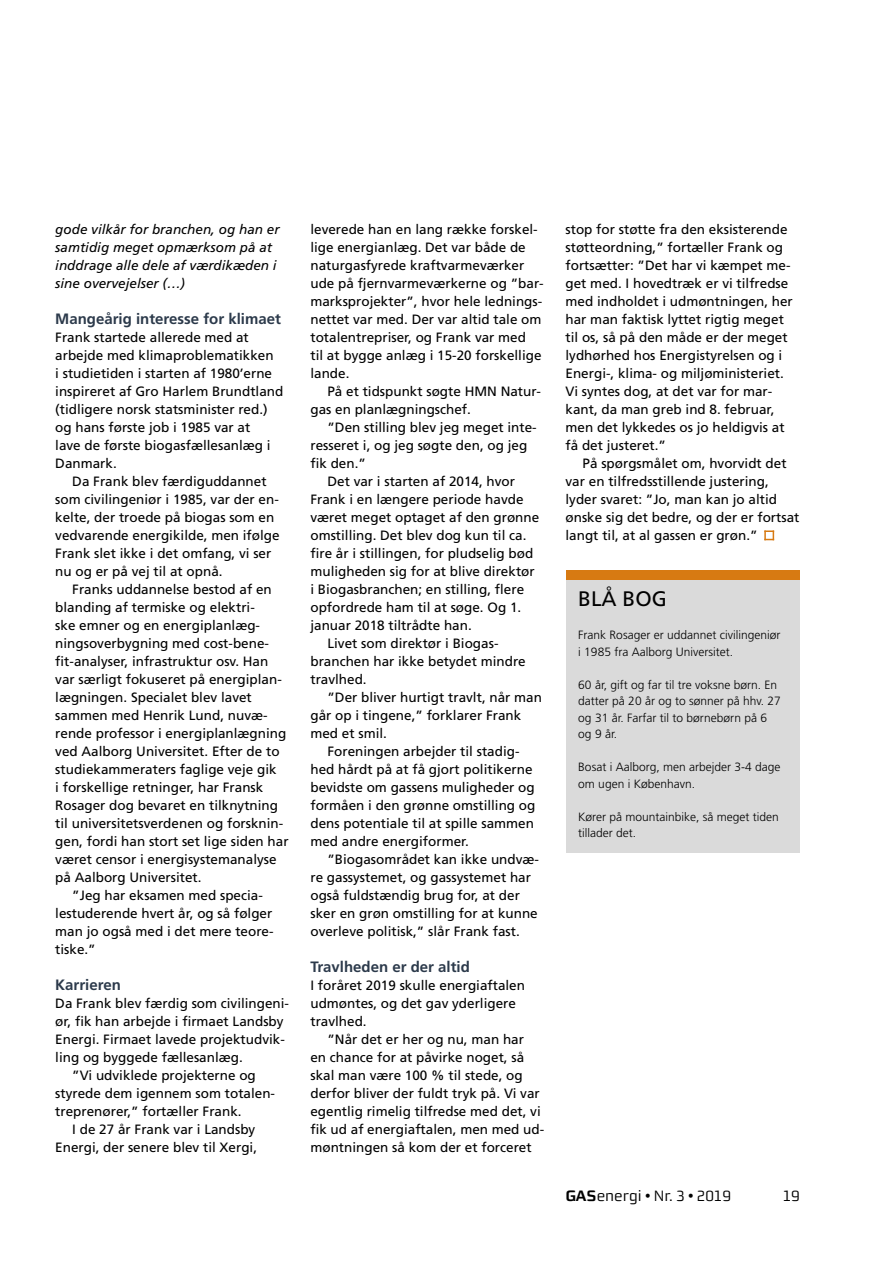
<style>
.page{position:relative;width:893px;height:1263px;background:#fff}
.page>*{position:absolute;margin:0;border:0;box-sizing:border-box;transform-origin:0 0}
.t1{font:21px "Frutiger LT";color:#000}
.t2{font:700 15px "Frutiger LT";color:#2c3a4b}
.t3{font:15px "Morgan Sans";color:#000}
.t4{font:13.5px/18px "Frutiger LT";color:#000}
.t5{font:italic 13.5px/18px "Frutiger LT";color:#000}
.t6{font:300 12px/16.5px "Frutiger LT";color:#000}
.s1{font-weight:700}
</style>
<div class="page">
<div style="left:566px;top:578px;width:233px;height:275px;background:#dadada"></div>
<div style="left:566px;top:570px;width:233px;height:10px;background:#d77a12"></div>
<svg style="left:764px;top:530px;width:10px;height:10px"></svg>
<p class="t5" style="left:55px;top:220px;width:226px">gode vilkår for branchen, og han er samtidig meget opmærksom på at inddrage alle dele af værdikæden i sine overvejelser (…)</p>
<p class="t2" style="left:55px;top:310px;width:227px">Mangeårig interesse for klimaet</p>
<p class="t4" style="left:55px;top:328px;width:230px">Frank startede allerede med at arbejde med klimaproblematikken<br>i studietiden i starten af 1980’erne inspireret af Gro Harlem Brundtland (tidligere norsk statsminister red.) og hans første job i 1985 var at<br>lave de første biogasfællesanlæg i<br>Danmark.</p>
<p class="t4" style="left:55px;top:472px;width:226px;text-indent:17px">Da Frank blev færdiguddannet som civilingeniør i 1985, var der en&shy;kelte, der troede på biogas som en vedvarende energikilde, men ifølge<br>Frank slet ikke i det omfang, vi ser nu og er på vej til at opnå.</p>
<p class="t4" style="left:72px;top:580px;width:201px">Franks uddannelse bestod af en</p>
<p class="t4" style="left:55px;top:598px;width:201px">blanding af termiske og elektri-</p>
<p class="t4" style="left:55px;top:616px;width:206px">ske emner og en energiplanlæg-</p>
<p class="t4" style="left:55px;top:634px;width:215px">ningsoverbygning med cost-bene-</p>
<p class="t4" style="left:55px;top:652px;width:215px">fit-analyser, infrastruktur osv. Han</p>
<p class="t4" style="left:55px;top:670px;width:228px">var særligt fokuseret på energiplan-</p>
<p class="t4" style="left:55px;top:688px;width:198px">lægningen. Specialet blev lavet</p>
<p class="t4" style="left:55px;top:706px;width:214px">sammen med Henrik Lund, nuvæ-</p>
<p class="t4" style="left:55px;top:724px;width:233px">rende professor i energiplanlægning</p>
<p class="t4" style="left:55px;top:742px;width:226px">ved Aalborg Universitet. Efter de to</p>
<p class="t4" style="left:55px;top:760px;width:223px">studiekammeraters faglige veje gik</p>
<p class="t4" style="left:55px;top:778px;width:210px">i forskellige retninger, har Fransk</p>
<p class="t4" style="left:55px;top:796px;width:224px">Rosager dog bevaret en tilknytning</p>
<p class="t4" style="left:55px;top:814px;width:230px">til universitetsverdenen og forsknin-</p>
<p class="t4" style="left:55px;top:832px;width:235px">gen, fordi han stort set lige siden har</p>
<p class="t4" style="left:55px;top:850px;width:223px">været censor i energisystemanalyse</p>
<p class="t4" style="left:55px;top:868px;width:148px">på Aalborg Universitet.</p>
<p class="t4" style="left:72px;top:886px;width:192px">”Jeg har eksamen med specia-</p>
<p class="t4" style="left:55px;top:904px;width:219px">lestuderende hvert år, og så følger</p>
<p class="t4" style="left:55px;top:922px;width:220px">man jo også med i det mere teore-</p>
<p class="t4" style="left:55px;top:940px;width:42px">tiske.”</p>
<p class="t2" style="left:55px;top:976px;width:67px">Karrieren</p>
<p class="t4" style="left:55px;top:994px;width:235px">Da Frank blev færdig som civilingeni-</p>
<p class="t4" style="left:55px;top:1012px;width:230px">ør, fik han arbejde i firmaet Landsby</p>
<p class="t4" style="left:55px;top:1030px;width:231px">Energi. Firmaet lavede projektudvik-</p>
<p class="t4" style="left:55px;top:1048px;width:189px">ling og byggede fællesanlæg.</p>
<p class="t4" style="left:72px;top:1066px;width:185px">”Vi udviklede projekterne og</p>
<p class="t4" style="left:55px;top:1084px;width:221px">styrede dem igennem som totalen-</p>
<p class="t4" style="left:55px;top:1102px;width:188px">treprenører,” fortæller Frank.</p>
<p class="t4" style="left:72px;top:1120px;width:185px">I de 27 år Frank var i Landsby</p>
<p class="t4" style="left:55px;top:1138px;width:203px">Energi, der senere blev til Xergi,</p>
<p class="t4" style="left:310px;top:220px;width:235px">leverede han en lang række forskel&shy;lige energianlæg. Det var både de naturgasfyrede kraftvarmeværker ude på fjernvarmeværkerne og ”bar&shy;marksprojekter”, hvor hele lednings&shy;nettet var med. Der var altid tale om totalentrepriser, og Frank var med<br>til at bygge anlæg i 15-20 forskellige lande.</p>
<p class="t4" style="left:310px;top:382px;width:232px;text-indent:17px">På et tidspunkt søgte HMN Natur&shy;gas en planlægningschef.</p>
<p class="t4" style="left:327px;top:418px;width:211px">”Den stilling blev jeg meget inte-</p>
<p class="t4" style="left:310px;top:436px;width:218px">resseret i, og jeg søgte den, og jeg</p>
<p class="t4" style="left:310px;top:454px;width:57px">fik den.”</p>
<p class="t4" style="left:327px;top:472px;width:189px">Det var i starten af 2014, hvor</p>
<p class="t4" style="left:310px;top:490px;width:215px">Frank i en længere periode havde</p>
<p class="t4" style="left:310px;top:508px;width:230px">været meget optaget af den grønne</p>
<p class="t4" style="left:310px;top:526px;width:218px">omstilling. Det blev dog kun til ca.</p>
<p class="t4" style="left:310px;top:544px;width:224px">fire år i stillingen, for pludselig bød</p>
<p class="t4" style="left:310px;top:562px;width:226px">muligheden sig for at blive direktør</p>
<p class="t4" style="left:310px;top:580px;width:215px">i Biogasbranchen; en stilling, flere</p>
<p class="t4" style="left:310px;top:598px;width:212px">opfordrede ham til at søge. Og 1.</p>
<p class="t4" style="left:310px;top:616px;width:163px">januar 2018 tiltrådte han.</p>
<p class="t4" style="left:327px;top:634px;width:173px">Livet som direktør i Biogas-</p>
<p class="t4" style="left:310px;top:652px;width:217px">branchen har ikke betydet mindre</p>
<p class="t4" style="left:310px;top:670px;width:58px">travlhed.</p>
<p class="t4" style="left:327px;top:688px;width:216px">”Der bliver hurtigt travlt, når man</p>
<p class="t4" style="left:310px;top:706px;width:212px">går op i tingene,” forklarer Frank</p>
<p class="t4" style="left:310px;top:724px;width:78px">med et smil.</p>
<p class="t4" style="left:327px;top:742px;width:194px">Foreningen arbejder til stadig-</p>
<p class="t4" style="left:310px;top:760px;width:224px">hed hårdt på at få gjort politikerne</p>
<p class="t4" style="left:310px;top:778px;width:226px">bevidste om gassens muligheder og</p>
<p class="t4" style="left:310px;top:796px;width:227px">formåen i den grønne omstilling og</p>
<p class="t4" style="left:310px;top:814px;width:225px">dens potentiale til at spille sammen</p>
<p class="t4" style="left:310px;top:832px;width:160px">med andre energiformer.</p>
<p class="t4" style="left:327px;top:850px;width:213px">”Biogasområdet kan ikke undvæ-</p>
<p class="t4" style="left:310px;top:868px;width:222px">re gassystemet, og gassystemet har</p>
<p class="t4" style="left:310px;top:886px;width:211px">også fuldstændig brug for, at der</p>
<p class="t4" style="left:310px;top:904px;width:229px">sker en grøn omstilling for at kunne</p>
<p class="t4" style="left:310px;top:922px;width:211px">overleve politisk,” slår Frank fast.</p>
<p class="t2" style="left:310px;top:958px;width:161px">Travlheden er der altid</p>
<p class="t4" style="left:310px;top:976px;width:216px">I foråret 2019 skulle energiaftalen udmøntes, og det gav yderligere travlhed.</p>
<p class="t4" style="left:310px;top:1030px;width:235px;text-indent:17px">”Når det er her og nu, man har<br>en chance for at påvirke noget, så skal man være 100 % til stede, og derfor bliver der fuldt tryk på. Vi var egentlig rimelig tilfredse med det, vi fik ud af energiaftalen, men med ud&shy;møntningen så kom der et forceret</p>
<p class="t4" style="left:566px;top:220px;width:229px">stop for støtte fra den eksisterende støtteordning,” fortæller Frank og fortsætter: ”Det har vi kæmpet me&shy;get med. I hovedtræk er vi tilfredse med indholdet i udmøntningen, her har man faktisk lyttet rigtig meget til os, så på den måde er der meget lydhørhed hos Energistyrelsen og i Energi-, klima- og miljøministeriet.<br>Vi syntes dog, at det var for mar&shy;kant, da man greb ind 8. februar, men det lykkedes os jo heldigvis at få det justeret.”</p>
<p class="t4" style="left:566px;top:454px;width:235px;text-indent:17px">På spørgsmålet om, hvorvidt det var en tilfredsstillende justering, lyder svaret: ”Jo, man kan jo altid ønske sig det bedre, og der er fortsat langt til, at al gassen er grøn.”</p>
<h1 class="t1" style="left:578px;top:587px;width:90px">BLÅ BOG</h1>
<p class="t6" style="left:578px;top:627px;width:204px">Frank Rosager er uddannet civilingeniør i 1985 fra Aalborg Universitet.</p>
<p class="t6" style="left:578px;top:676px;width:204px">60 år, gift og far til tre voksne børn. En datter på 20 år og to sønner på hhv. 27 og 31 år. Farfar til to børnebørn på 6 og 9 år.</p>
<p class="t6" style="left:578px;top:759px;width:204px">Bosat i Aalborg, men arbejder 3-4 dage om ugen i København.</p>
<p class="t6" style="left:578px;top:808px;width:202px">Kører på mountainbike, så meget tiden tillader det.</p>
<p class="t3" style="left:566px;top:1187px;width:167px"><span class="s1">GAS</span>energi • Nr. 3 • 2019</p>
<p class="t3" style="left:783px;top:1187px;width:19px">19</p>
</div>
